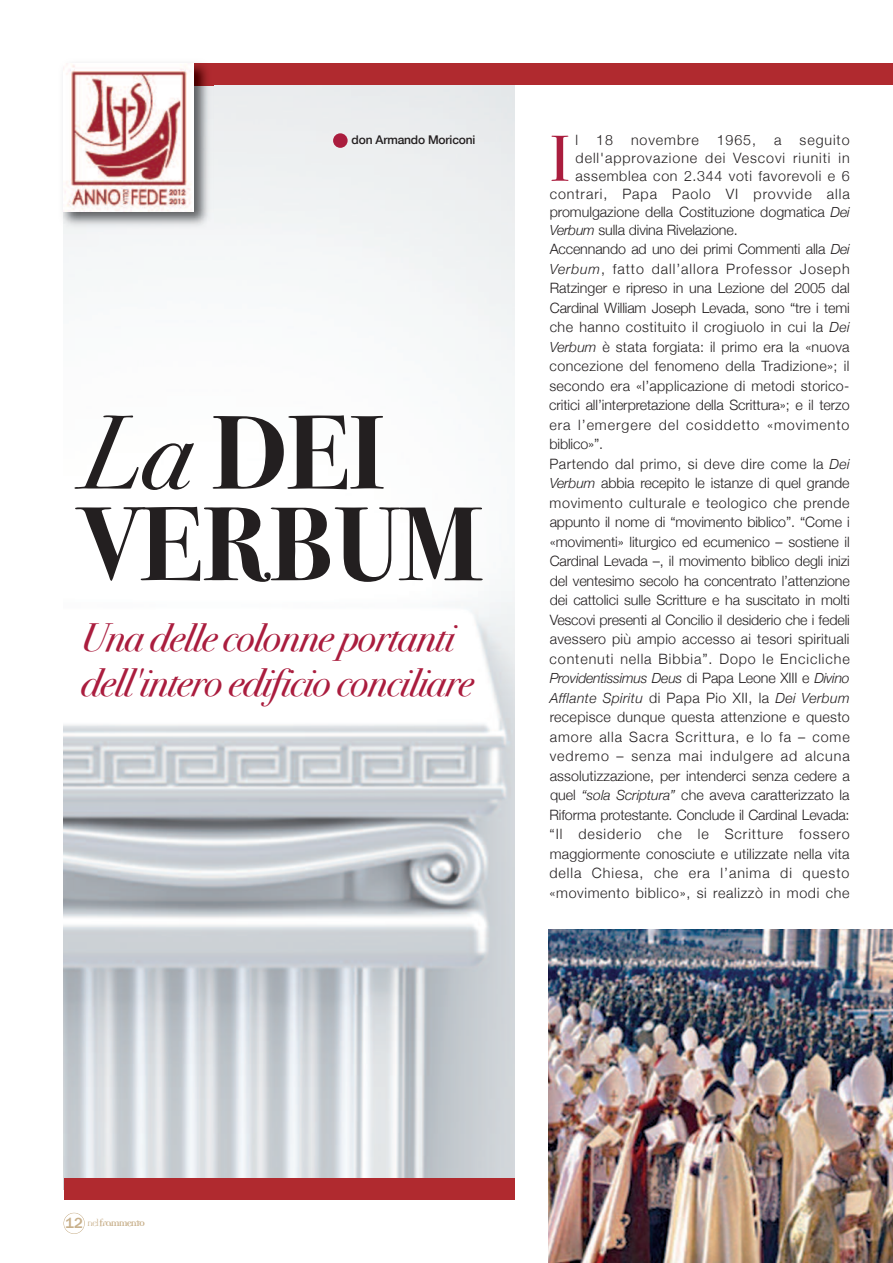
<style>
.page{position:relative;width:893px;height:1263px;background:#fff}
.page>*{position:absolute;margin:0;border:0;box-sizing:border-box;transform-origin:0 0}
.t1{font:105px/91.5px "Bodoni Svty Two OSITCTT Bold";color:#231f20}
.t2{font:64.95px "Bodoni Svty Two OSITCTT Book";color:#aa1d3e}
.t3{font:39.45px/44.2px "Bodoni Svty Two OSITCTT Book It";letter-spacing:-.015em;color:#aa1d3e}
.t4{font:300 14.25px/19.5px "Helvetica Neue";letter-spacing:.005em;color:#231f20}
.t5{font:300 14.25px "Helvetica Neue";letter-spacing:.065em;color:#231f20}
.t6{font:300 14.25px "Helvetica Neue";letter-spacing:.045em;color:#231f20}
.t7{font:italic 300 13.95px/19.5px "Helvetica Neue";letter-spacing:-.015em;color:#231f20}
.t8{font:500 12px "Helvetica Neue";letter-spacing:-.015em;color:#231f20}
.t9{font:700 10.95px "Democratica";letter-spacing:-.1em;color:#c8b08b}
.s1{font-family:"Bodoni Svty Two OSITCTT Book It"}
.s2{font-style:italic;font-size:13.95px}
.s3{font-style:normal;font-size:14.25px}
.s4{font-family:"Franklin Gothic";font-weight:500;font-size:15px}
.s5{font-weight:400}
</style>
<div class="page">
<div style="left:63px;top:1213px;width:22px;height:21px;border:1px solid #c8b08b;border-radius:50%"></div>
<img style="left:64px;top:85px;width:450px;height:1093px">
<div style="left:64px;top:64px;width:829px;height:21px;background:#b02a2f"></div>
<div style="left:333px;top:133px;width:15px;height:15px;background:#aa1d3e;border-radius:50%"></div>
<img style="left:63px;top:63px;width:150px;height:168px">
<img style="left:64px;top:64px;width:129px;height:148px">
<div style="left:64px;top:1178px;width:450px;height:21px;background:#b02a2f"></div>
<img style="left:548px;top:930px;width:345px;height:333px">
<p class="t8" style="left:352px;top:132px;width:125px">don Armando Moriconi</p>
<h1 class="t1" style="left:81px;top:409px;width:403px"><span class="s1">La</span> DEI<br>VERBUM</h1>
<h3 class="t3" style="left:81px;top:616px;width:394px">Una delle colonne portanti dell'intero edificio conciliare</h3>
<h2 class="t2" style="left:550px;top:120px;width:22px">I</h2>
<p class="t4" style="left:576px;top:130px;width:4px">l</p>
<p class="t4" style="left:596px;top:130px;width:18px">18</p>
<p class="t5" style="left:631px;top:131px;width:69px">novembre</p>
<p class="t4" style="left:717px;top:130px;width:41px">1965,</p>
<p class="t4" style="left:774px;top:130px;width:9px">a</p>
<p class="t5" style="left:799px;top:131px;width:52px">seguito</p>
<p class="t5" style="left:576px;top:149px;width:276px">dell'approvazione dei Vescovi riuniti in</p>
<p class="t6" style="left:576px;top:167px;width:276px">assemblea con 2.344 voti favorevoli e 6</p>
<p class="t5" style="left:550px;top:185px;width:301px">contrari, Papa Paolo VI provvide alla</p>
<p class="t4" style="left:550px;top:202px;width:301px">promulgazione della Costituzione dogmatica <span class="s2">Dei</span></p>
<p class="t4" style="left:550px;top:220px;width:189px"><span class="s2">Verbum</span> sulla divina Rivelazione.</p>
<p class="t4" style="left:549px;top:239px;width:302px">Accennando ad uno dei primi Commenti alla <span class="s2">Dei Verbum</span>, fatto dall’allora Professor Joseph Ratzinger e ripreso in una Lezione del 2005 dal Cardinal William Joseph Levada, sono “tre i temi che hanno costituito il crogiuolo in cui la <span class="s2">Dei Verbum</span> è stata forgiata: il primo era la «nuova concezione del fenomeno della Tradizione»; il secondo era «l’applicazione di metodi storico&shy;critici all’interpretazione della Scrittura»; e il terzo era l’emergere del cosiddetto «movimento biblico»”.<br>Partendo dal primo, si deve dire come la <span class="s2">Dei Verbum</span> abbia recepito le istanze di quel grande movimento culturale e teologico che prende appunto il nome di “movimento biblico”. “Come i «movimenti» liturgico ed ecumenico – sostiene il Cardinal Levada –, il movimento biblico degli inizi del ventesimo secolo ha concentrato l’attenzione dei cattolici sulle Scritture e ha suscitato in molti Vescovi presenti al Concilio il desiderio che i fedeli avessero più ampio accesso ai tesori spirituali contenuti nella Bibbia”. Dopo le Encicliche</p>
<p class="t7" style="left:550px;top:668px;width:301px">Providentissimus Deus <span class="s3">di Papa Leone XIII e</span> Divino<br>Afflante Spiritu <span class="s3">di Papa Pio XII, la</span> Dei Verbum</p>
<p class="t4" style="left:549px;top:707px;width:302px;text-align:justify">recepisce dunque questa attenzione e questo amore alla Sacra Scrittura, e lo fa – come vedremo – senza mai indulgere ad alcuna assolutizzazione, per intenderci senza cedere a quel <span class="s2">“sola Scriptura”</span> che aveva caratterizzato la Riforma protestante. Conclude il Cardinal Levada: “Il desiderio che le Scritture fossero maggiormente conosciute e utilizzate nella vita della Chiesa, che era l’anima di questo «movimento biblico», si realizzò in modi che</p>
<p class="t9" style="left:65px;top:1218px;width:81px"><span class="s4">12</span> <span class="s5">nel</span>frammento</p>
</div>
